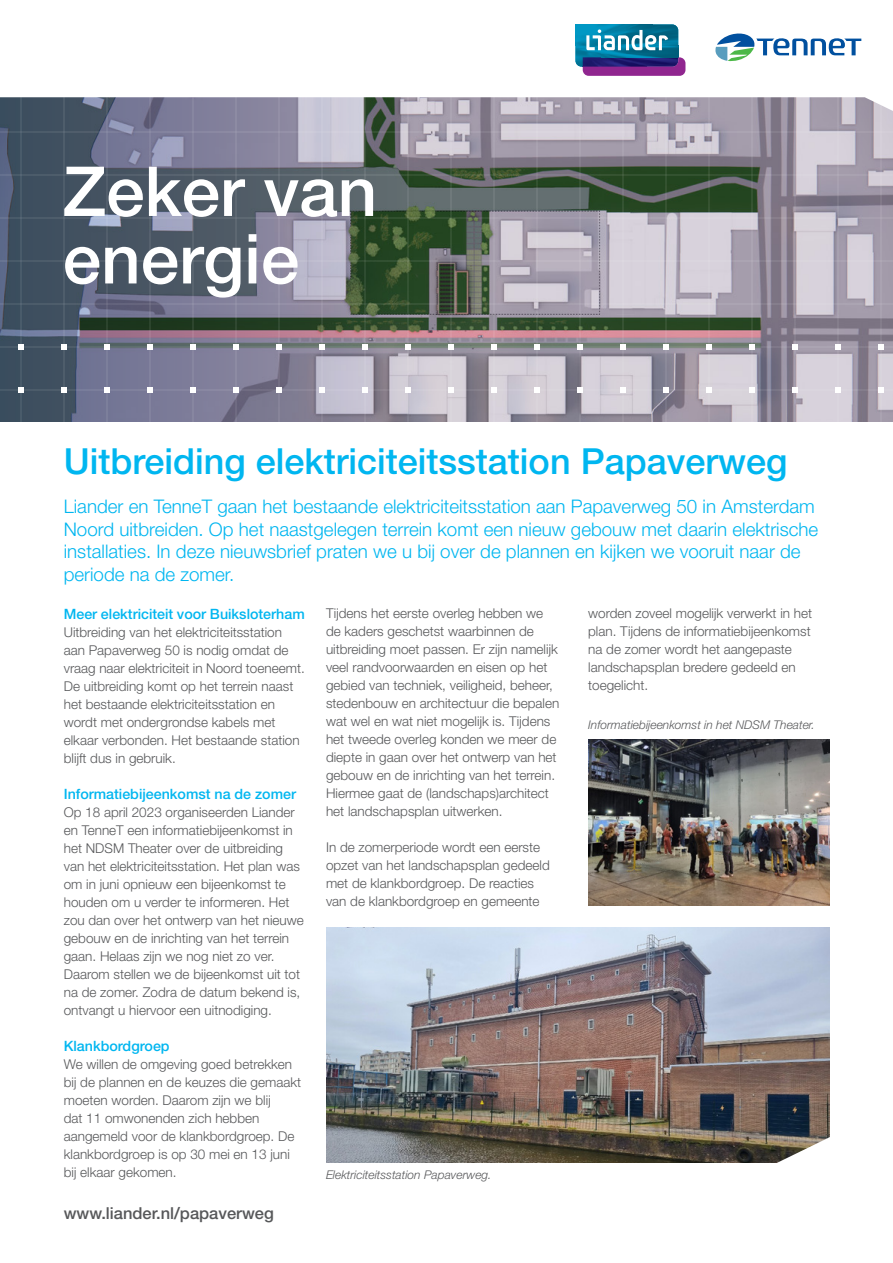
<style>
.page{position:relative;width:893px;height:1263px;background:#fff}
.page>*{position:absolute;margin:0;border:0;box-sizing:border-box;transform-origin:0 0}
.t1{font:500 69px/67.5px "Helvetica Neue LT Pro";color:#fff}
.t2{font:500 36px "Helvetica Neue LT Pro";color:#00b6f0}
.t3{font:300 18.75px/22.5px "Helvetica Neue LT Pro";color:#00b6f0}
.t4{font:500 16.5px "Helvetica Neue LT Pro";color:#57585a}
.t5{font:500 14.25px "Helvetica Neue LT Pro";color:#00b6f0}
.t6{font:300 13.5px/18px "Helvetica Neue LT Pro";color:#57585a}
.t7{font:italic 300 12px "Helvetica Neue LT Pro";color:#57585a}
</style>
<div class="page">
<svg style="left:0;top:111px;width:893px;height:311px;background:#7f838c"></svg>
<svg style="left:13px;top:323px;width:873px;height:80px;background:#94909c"></svg>
<svg style="left:0;top:33px;width:893px;height:78px"></svg>
<svg style="left:715px;top:34px;width:146px;height:27px"></svg>
<svg style="left:575px;top:24px;width:110px;height:52px;background:#4974a5"></svg>
<img style="left:588px;top:740px;width:241px;height:166px">
<img style="left:326px;top:927px;width:503px;height:235px">
<svg style="left:768px;top:1129px;width:62px;height:34px"></svg>
<h1 class="t1" style="left:63px;top:157px;width:316px">Zeker van energie</h1>
<h2 class="t2" style="left:64px;top:440px;width:725px">Uitbreiding elektriciteitsstation Papaverweg</h2>
<p class="t3" style="left:64px;top:495px;width:756px">Liander en TenneT gaan het bestaande elektriciteitsstation aan Papaverweg 50 in Amsterdam Noord uitbreiden. Op het naastgelegen terrein komt een nieuw gebouw met daarin elektrische installaties. In deze nieuwsbrief praten we u bij over de plannen en kijken we vooruit naar de periode na de zomer.</p>
<p class="t5" style="left:64px;top:605px;width:242px">Meer elektriciteit voor Buiksloterham</p>
<p class="t6" style="left:64px;top:623px;width:242px">Uitbreiding van het elektriciteitsstation aan Papaverweg 50 is nodig omdat de vraag naar elektriciteit in Noord toeneemt.<br>De uitbreiding komt op het terrein naast het bestaande elektriciteitsstation en wordt met ondergrondse kabels met elkaar verbonden. Het bestaande station blijft dus in gebruik.</p>
<p class="t5" style="left:64px;top:785px;width:234px">Informatiebijeenkomst na de zomer</p>
<p class="t6" style="left:64px;top:803px;width:242px">Op 18 april 2023 organiseerden Liander en TenneT een informatiebijeenkomst in het NDSM Theater over de uitbreiding van het elektriciteitsstation. Het plan was om in juni opnieuw een bijeenkomst te houden om u verder te informeren. Het zou dan over het ontwerp van het nieuwe gebouw en de inrichting van het terrein gaan. Helaas zijn we nog niet zo ver.<br>Daarom stellen we de bijeenkomst uit tot na de zomer. Zodra de datum bekend is, ontvangt u hiervoor een uitnodiging.</p>
<p class="t5" style="left:64px;top:1037px;width:107px">Klankbordgroep</p>
<p class="t6" style="left:64px;top:1055px;width:239px">We willen de omgeving goed betrekken bij de plannen en de keuzes die gemaakt moeten worden. Daarom zijn we blij<br>dat 11 omwonenden zich hebben aangemeld voor de klankbordgroep. De klankbordgroep is op 30 mei en 13 juni bij elkaar gekomen.</p>
<p class="t6" style="left:326px;top:604px;width:235px">Tijdens het eerste overleg hebben we de kaders geschetst waarbinnen de uitbreiding moet passen. Er zijn namelijk veel randvoorwaarden en eisen op het gebied van techniek, veiligheid, beheer, stedenbouw en architectuur die bepalen wat wel en wat niet mogelijk is. Tijdens het tweede overleg konden we meer de diepte in gaan over het ontwerp van het gebouw en de inrichting van het terrein.<br>Hiermee gaat de (landschaps)architect het landschapsplan uitwerken.</p>
<p class="t6" style="left:326px;top:838px;width:225px">In de zomerperiode wordt een eerste opzet van het landschapsplan gedeeld met de klankbordgroep. De reacties van de klankbordgroep en gemeente</p>
<p class="t6" style="left:588px;top:604px;width:225px">worden zoveel mogelijk verwerkt in het plan. Tijdens de informatiebijeenkomst na de zomer wordt het aangepaste landschapsplan bredere gedeeld en toegelicht.</p>
<p class="t7" style="left:588px;top:718px;width:228px">Informatiebijeenkomst in het NDSM Theater.</p>
<p class="t7" style="left:326px;top:1168px;width:167px">Elektriciteitsstation Papaverweg.</p>
<p class="t4" style="left:64px;top:1204px;width:212px">www.liander.nl/papaverweg</p>
</div>
